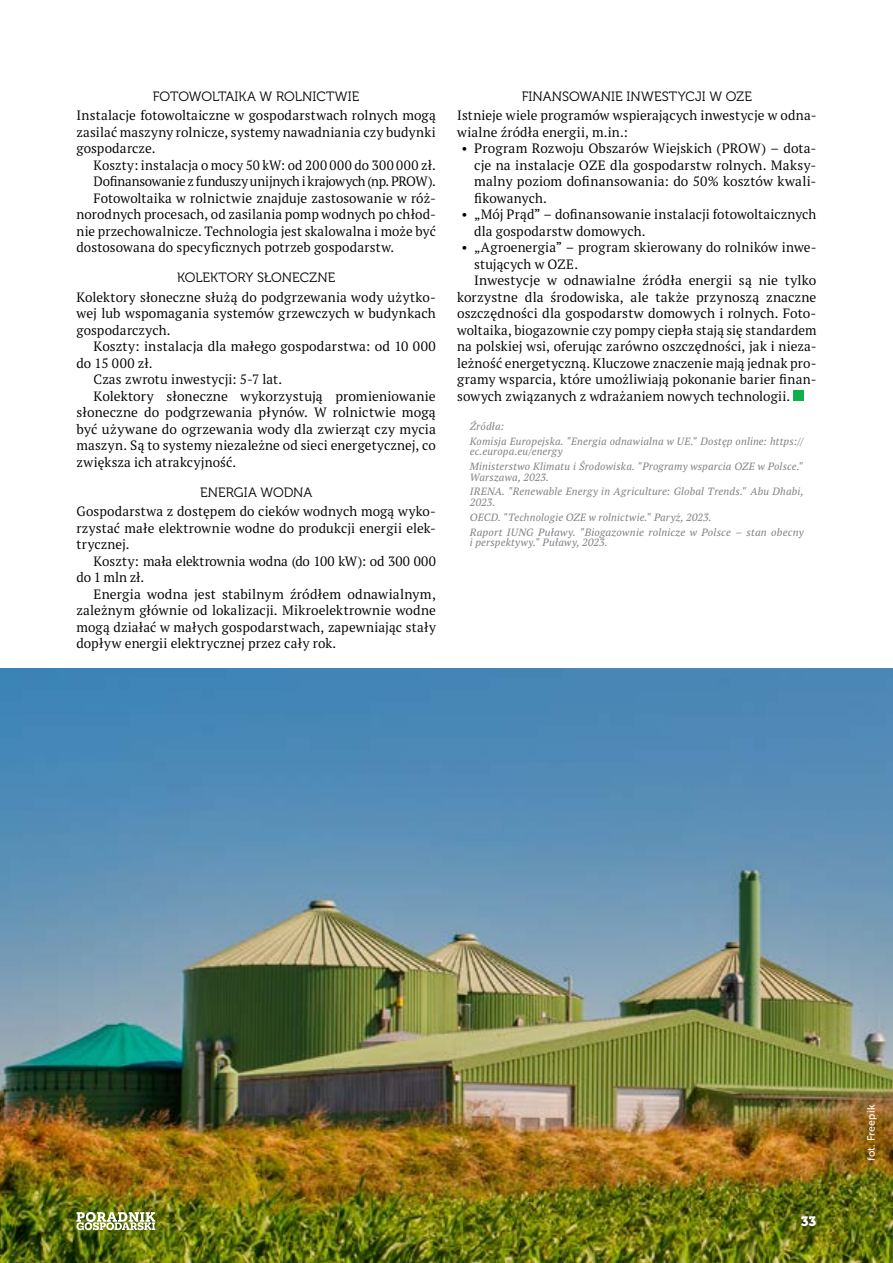
<style>
.page{position:relative;width:893px;height:1263px;background:#fff}
.page>*{position:absolute;margin:0;border:0;box-sizing:border-box;transform-origin:0 0}
.t1{font:13.5px/16.5px "PT Serif Pro";letter-spacing:.005em;color:#000;text-align:justify}
.t2{font:13.5px "Museo 300";letter-spacing:.005em;color:#000}
.t3{font:13.5px "PT Serif Pro";letter-spacing:-.02em;color:#000}
.t4{font:13.5px "Museo 900";color:#fff}
.t5{font:italic 10.5px/14.7px "PT Serif Pro";letter-spacing:.015em;color:#808285}
.t6{font:10.5px "Museo Sans 500";letter-spacing:.015em;color:#fff}
</style>
<div class="page">
<div style="left:793px;top:390px;width:11px;height:11px;background:#0db14b"></div>
<img style="left:0;top:668px;width:893px;height:595px">
<svg style="left:77px;top:1212px;width:78px;height:18px"></svg>
<p class="t2" style="left:153px;top:89px;width:208px">FOTOWOLTAIKA W ROLNICTWIE</p>
<p class="t1" style="left:77px;top:107px;width:361px">Instalacje fotowoltaiczne w gospodarstwach rolnych mogą zasilać maszyny rolnicze, systemy nawadniania czy budynki gospodarcze.</p>
<p class="t1" style="left:94px;top:156px;width:344px">Koszty: instalacja o mocy 50 kW: od 200 000 do 300 000 zł.</p>
<p class="t3" style="left:94px;top:172px;width:344px">Dofinansowanie z funduszy unijnych i krajowych (np. PROW).</p>
<p class="t1" style="left:94px;top:189px;width:344px">Fotowoltaika w rolnictwie znajduje zastosowanie w róż-</p>
<p class="t1" style="left:77px;top:206px;width:361px">norodnych procesach, od zasilania pomp wodnych po chłod-</p>
<p class="t1" style="left:77px;top:222px;width:361px">nie przechowalnicze. Technologia jest skalowalna i może być</p>
<p class="t1" style="left:77px;top:239px;width:319px">dostosowana do specyficznych potrzeb gospodarstw.</p>
<p class="t2" style="left:177px;top:270px;width:160px">KOLEKTORY SŁONECZNE</p>
<p class="t1" style="left:77px;top:288px;width:361px">Kolektory słoneczne służą do podgrzewania wody użytko&shy;wej lub wspomagania systemów grzewczych w budynkach gospodarczych.</p>
<p class="t1" style="left:94px;top:338px;width:344px">Koszty: instalacja dla małego gospodarstwa: od 10 000</p>
<p class="t1" style="left:77px;top:354px;width:78px">do 15 000 zł.</p>
<p class="t1" style="left:94px;top:371px;width:190px">Czas zwrotu inwestycji: 5-7 lat.</p>
<p class="t1" style="left:94px;top:387px;width:344px">Kolektory słoneczne wykorzystują promieniowanie</p>
<p class="t1" style="left:77px;top:404px;width:361px">słoneczne do podgrzewania płynów. W rolnictwie mogą</p>
<p class="t1" style="left:77px;top:420px;width:361px">być używane do ogrzewania wody dla zwierząt czy mycia</p>
<p class="t1" style="left:77px;top:437px;width:361px">maszyn. Są to systemy niezależne od sieci energetycznej, co</p>
<p class="t1" style="left:77px;top:453px;width:161px">zwiększa ich atrakcyjność.</p>
<p class="t2" style="left:200px;top:485px;width:114px">ENERGIA WODNA</p>
<p class="t1" style="left:77px;top:503px;width:361px">Gospodarstwa z dostępem do cieków wodnych mogą wyko&shy;rzystać małe elektrownie wodne do produkcji energii elek&shy;trycznej.</p>
<p class="t1" style="left:77px;top:552px;width:361px;text-indent:17px">Koszty: mała elektrownia wodna (do 100 kW): od 300 000 do 1 mln zł.</p>
<p class="t1" style="left:77px;top:585px;width:361px;text-indent:17px">Energia wodna jest stabilnym źródłem odnawialnym, zależnym głównie od lokalizacji. Mikroelektrownie wodne mogą działać w małych gospodarstwach, zapewniając stały dopływ energii elektrycznej przez cały rok.</p>
<p class="t2" style="left:522px;top:89px;width:232px">FINANSOWANIE INWESTYCJI W OZE</p>
<p class="t1" style="left:457px;top:107px;width:361px">Istnieje wiele programów wspierających inwestycje w odna&shy;wialne źródła energii, m.in.:</p>
<p class="t1" style="left:474px;top:140px;width:344px;text-indent:-13px">• Program Rozwoju Obszarów Wiejskich (PROW) – dota&shy;cje na instalacje OZE dla gospodarstw rolnych. Maksy&shy;malny poziom dofinansowania: do 50% kosztów kwali&shy;fikowanych.</p>
<p class="t1" style="left:474px;top:206px;width:344px;text-indent:-13px">• „Mój Prąd” – dofinansowanie instalacji fotowoltaicznych dla gospodarstw domowych.</p>
<p class="t1" style="left:461px;top:239px;width:357px">• „Agroenergia” – program skierowany do rolników inwe-</p>
<p class="t1" style="left:474px;top:255px;width:106px">stujących w OZE.</p>
<p class="t1" style="left:474px;top:272px;width:344px">Inwestycje w odnawialne źródła energii są nie tylko</p>
<p class="t1" style="left:457px;top:288px;width:361px">korzystne dla środowiska, ale także przynoszą znaczne</p>
<p class="t1" style="left:457px;top:305px;width:361px">oszczędności dla gospodarstw domowych i rolnych. Foto-</p>
<p class="t1" style="left:457px;top:321px;width:361px">woltaika, biogazownie czy pompy ciepła stają się standardem</p>
<p class="t1" style="left:457px;top:338px;width:361px">na polskiej wsi, oferując zarówno oszczędności, jak i nieza-</p>
<p class="t1" style="left:457px;top:354px;width:361px">leżność energetyczną. Kluczowe znaczenie mają jednak pro-</p>
<p class="t1" style="left:457px;top:371px;width:361px">gramy wsparcia, które umożliwiają pokonanie barier finan-</p>
<p class="t1" style="left:457px;top:387px;width:335px">sowych związanych z wdrażaniem nowych technologii.</p>
<p class="t5" style="left:470px;top:419px;width:335px">Źródła:<br>Komisja Europejska. "Energia odnawialna w UE." Dostęp online: https://</p>
<p class="t5" style="left:470px;top:444px;width:335px">ec.europa.eu/energy<br>Ministerstwo Klimatu i Środowiska. "Programy wsparcia OZE w Polsce."</p>
<p class="t5" style="left:470px;top:469px;width:335px">Warszawa, 2023.<br>IRENA. "Renewable Energy in Agriculture: Global Trends." Abu Dhabi,</p>
<p class="t5" style="left:470px;top:495px;width:335px">2023.<br>OECD. "Technologie OZE w rolnictwie." Paryż, 2023.<br>Raport IUNG Puławy. "Biogazownie rolnicze w Polsce – stan obecny</p>
<p class="t5" style="left:470px;top:535px;width:139px">i perspektywy." Puławy, 2023.</p>
<p class="t4" style="left:801px;top:1214px;width:17px">33</p>
<p class="t6" style="left:865px;top:1161px;width:58px;rotate:-90deg">fot. Freepik</p>
</div>
